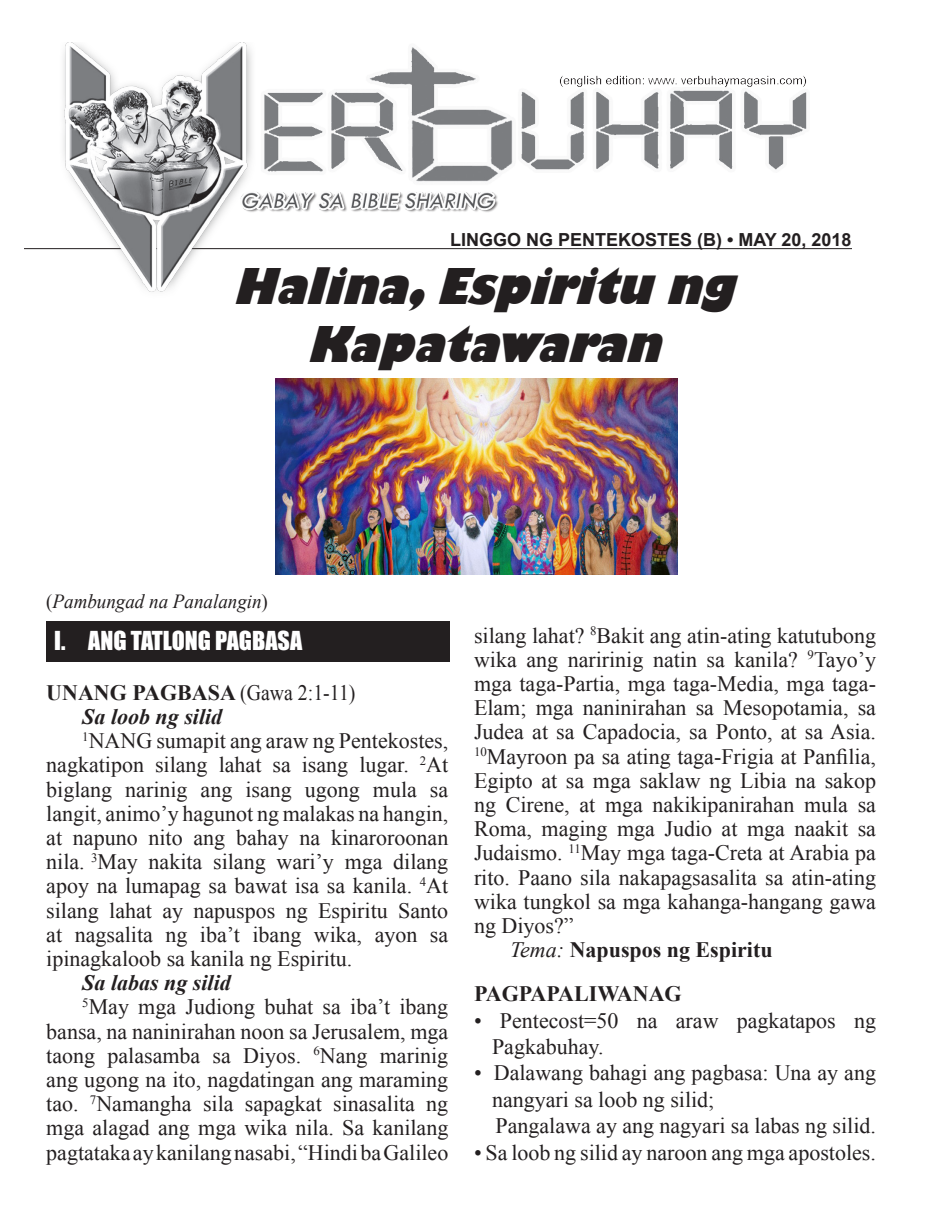
<style>
.page{position:relative;width:936px;height:1224px;background:#fff}
.page>*{position:absolute;margin:0;border:0;box-sizing:border-box;transform-origin:0 0}
.headline{font:italic 800 48px/57.6px "Gill Sans";color:#231f20;text-align:center;scale:.9 1}
.t1{font:24px "Impact";color:#fff}
.t2{font:22px/24.2px "Times New Roman";color:#231f20;text-align:justify}
.subhead{font:700 22px "Times New Roman";color:#231f20}
.t3{font:italic 700 22px "Times New Roman";color:#231f20}
.bodytext_unindented{font:italic 20px "Times New Roman";color:#231f20;scale:.95 1}
.liturgical_celebrati{font:700 18px "Arial";color:#231f20}
.s1{font-style:normal}
.s2{font-weight:400}
.s3{font-weight:400;font-style:italic}
</style>
<div class="page">
<hr style="left:24px;top:248px;width:828px;height:1px;background:#231f20">
<div style="left:46px;top:622px;width:404px;height:40px;background:#231f20"></div>
<img style="left:52px;top:42px;width:800px;height:250px">
<img style="left:275px;top:379px;width:402px;height:196px">
<p class="liturgical_celebrati" style="left:450px;top:227px;width:403px">LINGGO NG PENTEKOSTES (B) • MAY 20, 2018</p>
<p class="headline" style="left:233px;top:261px;width:577px">Halina,Espiritu ng<br>Kapatawaran</p>
<p class="bodytext_unindented" style="left:46px;top:587px;width:235px"><span class="s1">(</span>Pambungad na Panalangin<span class="s1">)</span></p>
<p class="t1" style="left:54px;top:622px;width:249px">I. ANG TATLONG PAGBASA</p>
<p class="subhead" style="left:46px;top:677px;width:311px">UNANG PAGBASA <span class="s2">(Gawa 2:1-11)</span></p>
<p class="t3" style="left:82px;top:701px;width:141px">Sa loob ng silid</p>
<p class="t2" style="left:46px;top:728px;width:404px;text-indent:36px"><sup>1</sup>NANG sumapit ang araw ng Pentekostes, nagkatipon silang lahat sa isang lugar. <sup>2</sup>At biglang narinig ang isang ugong mula sa langit, animo’y hagunot ng malakas na hangin, at napuno nito ang bahay na kinaroroonan nila. <sup>3</sup>May nakita silang wari’y mga dilang apoy na lumapag sa bawat isa sa kanila. <sup>4</sup>At silang lahat ay napuspos ng Espiritu Santo at nagsalita ng iba’t ibang wika, ayon sa ipinagkaloob sa kanila ng Espiritu.</p>
<p class="t3" style="left:82px;top:968px;width:150px">Sa labas ng silid</p>
<p class="t2" style="left:46px;top:995px;width:404px;text-indent:36px"><sup>5</sup>May mga Judiong buhat sa iba’t ibang bansa, na naninirahan noon sa Jerusalem, mga taong palasamba sa Diyos. <sup>6</sup>Nang marinig ang ugong na ito, nagdatingan ang maraming tao. <sup>7</sup>Namangha sila sapagkat sinasalita ng mga alagad ang mga wika nila. Sa kanilang pagtataka ay kanilang nasabi, “Hindi ba Galileo</p>
<p class="t2" style="left:474px;top:623px;width:404px">silang lahat? <sup>8</sup>Bakit ang atin-ating katutubong wika ang naririnig natin sa kanila? <sup>9</sup>Tayo’y mga taga-Partia, mga taga-Media, mga taga-Elam; mga naninirahan sa Mesopotamia, sa Judea at sa Capadocia, sa Ponto, at sa Asia.<br><sup>10</sup>Mayroon pa sa ating taga-Frigia at Panfilia, Egipto at sa mga saklaw ng Libia na sakop ng Cirene, at mga nakikipanirahan mula sa Roma, maging mga Judio at mga naakit sa Judaismo. <sup>11</sup>May mga taga-Creta at Arabia pa rito. Paano sila nakapagsasalita sa atin-ating wika tungkol sa mga kahanga-hangang gawa ng Diyos?”</p>
<p class="subhead" style="left:510px;top:935px;width:264px"><span class="s3">Tema:</span> Napuspos ng Espiritu</p>
<p class="subhead" style="left:474px;top:979px;width:209px">PAGPAPALIWANAG</p>
<p class="t2" style="left:492px;top:1007px;width:386px;line-height:26.4px;text-indent:-18px">• Pentecost=50 na araw pagkatapos ng<br>Pagkabuhay.</p>
<p class="t2" style="left:492px;top:1060px;width:386px;line-height:26.4px;text-indent:-18px">• Dalawang bahagi ang pagbasa: Una ay ang nangyari sa loob ng silid;</p>
<p class="t2" style="left:496px;top:1113px;width:382px">Pangalawa ay ang nagyari sa labas ng silid.</p>
<p class="t2" style="left:474px;top:1140px;width:404px">• Sa loob ng silid ay naroon ang mga apostoles.</p>
</div>
